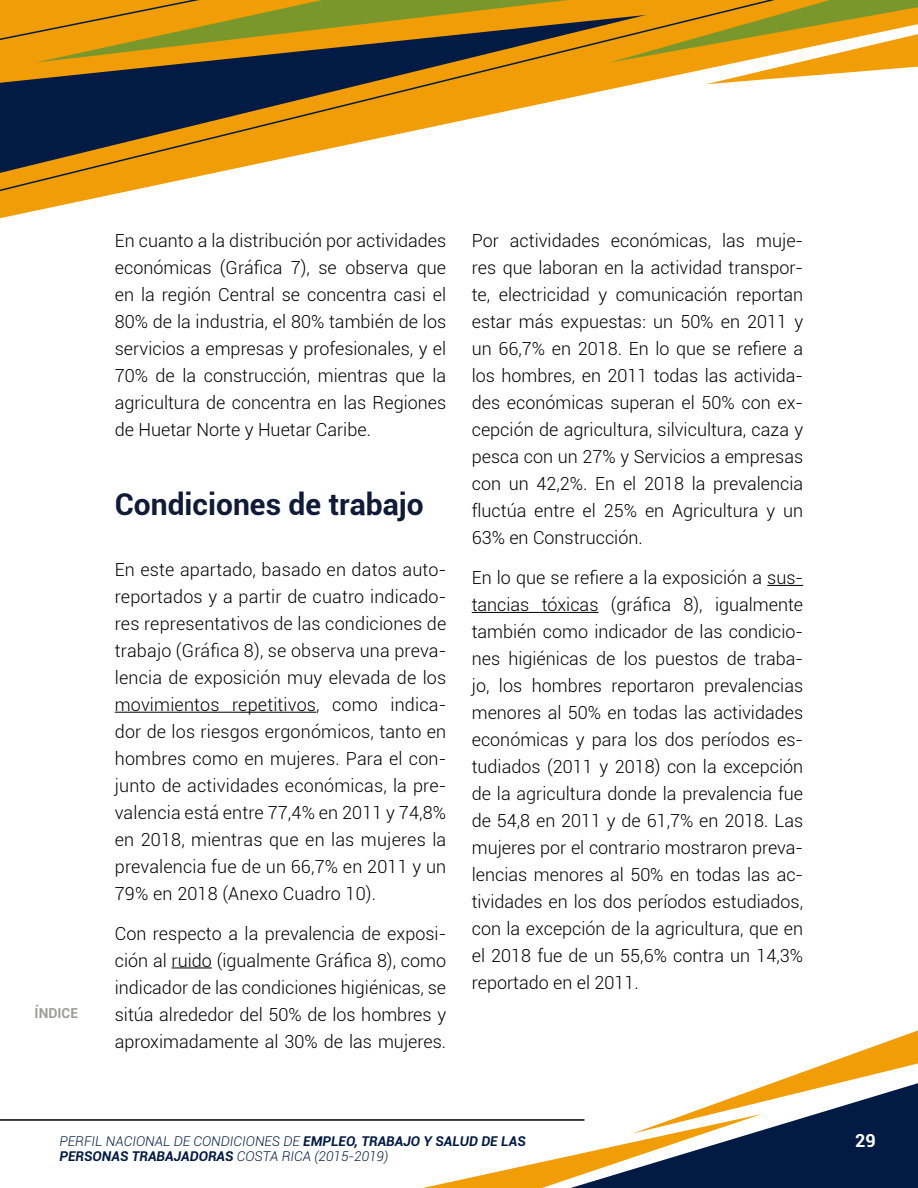
<style>
.page{position:relative;width:918px;height:1188px;background:#fff}
.page>*{position:absolute;margin:0;border:0;box-sizing:border-box;transform-origin:0 0}
.t1{font:700 30px "Roboto";color:#101b37}
.t2{font:300 18px/27px "Roboto";color:#000;text-align:justify}
.t3{font:700 18px "Roboto";color:#fff}
.t4{font:700 13.8px "Roboto";color:#9d9d9c}
.t5{font:italic 300 13.5px/15px "Roboto";color:#021b44}
.s1{font-weight:700}
</style>
<div class="page">
<svg style="left:0;top:200px;width:86px;height:19px"></svg>
<svg style="left:0;top:84px;width:709px;height:116px"></svg>
<svg style="left:0;top:84px;width:646px;height:94px"></svg>
<svg style="left:0;top:0;width:918px;height:84px;background:#b58b26"></svg>
<svg style="left:423px;top:1030px;width:495px;height:158px"></svg>
<hr style="left:0;top:1119px;width:584px;height:2px;background:#000">
<hr style="left:115px;top:712px;width:201px;height:1px;background:#000">
<hr style="left:172px;top:968px;width:40px;height:1px;background:#000">
<hr style="left:767px;top:585px;width:36px;height:1px;background:#000">
<hr style="left:472px;top:612px;width:126px;height:1px;background:#000">
<p class="t4" style="left:35px;top:1004px;width:45px">ÍNDICE</p>
<p class="t2" style="left:115px;top:227px;width:333px">En cuanto a la distribución por actividades económicas (Gráfica 7), se observa que en la región Central se concentra casi el 80% de la industria, el 80% también de los servicios a empresas y profesionales, y el 70% de la construcción, mientras que la agricultura de concentra en las Regiones de Huetar Norte y Huetar Caribe.</p>
<h1 class="t1" style="left:115px;top:483px;width:310px">Condiciones de trabajo</h1>
<p class="t2" style="left:115px;top:555px;width:333px">En este apartado, basado en datos auto&shy;reportados y a partir de cuatro indicado&shy;res representativos de las condiciones de trabajo (Gráfica 8), se observa una preva&shy;lencia de exposición muy elevada de los movimientos repetitivos, como indica&shy;dor de los riesgos ergonómicos, tanto en hombres como en mujeres. Para el con&shy;junto de actividades económicas, la pre&shy;valencia está entre 77,4% en 2011 y 74,8% en 2018, mientras que en las mujeres la prevalencia fue de un 66,7% en 2011 y un 79% en 2018 (Anexo Cuadro 10).</p>
<p class="t2" style="left:115px;top:919px;width:333px">Con respecto a la prevalencia de exposi&shy;ción al ruido (igualmente Gráfica 8), como indicador de las condiciones higiénicas, se sitúa alrededor del 50% de los hombres y aproximadamente al 30% de las mujeres.</p>
<p class="t2" style="left:472px;top:227px;width:333px">Por actividades económicas, las muje&shy;res que laboran en la actividad transpor&shy;te, electricidad y comunicación reportan estar más expuestas: un 50% en 2011 y un 66,7% en 2018. En lo que se refiere a los hombres, en 2011 todas las activida&shy;des económicas superan el 50% con ex&shy;cepción de agricultura, silvicultura, caza y pesca con un 27% y Servicios a empresas con un 42,2%. En el 2018 la prevalencia fluctúa entre el 25% en Agricultura y un 63% en Construcción.</p>
<p class="t2" style="left:472px;top:564px;width:333px">En lo que se refiere a la exposición a sus&shy;tancias tóxicas (gráfica 8), igualmente también como indicador de las condicio&shy;nes higiénicas de los puestos de traba&shy;jo, los hombres reportaron prevalencias menores al 50% en todas las actividades económicas y para los dos períodos es&shy;tudiados (2011 y 2018) con la excepción de la agricultura donde la prevalencia fue de 54,8 en 2011 y de 61,7% en 2018. Las mujeres por el contrario mostraron preva&shy;lencias menores al 50% en todas las ac&shy;tividades en los dos períodos estudiados, con la excepción de la agricultura, que en el 2018 fue de un 55,6% contra un 14,3% reportado en el 2011.</p>
<p class="t5" style="left:60px;top:1133px;width:468px">PERFIL NACIONAL DE CONDICIONES DE <span class="s1">EMPLEO, TRABAJO Y SALUD DE LAS<br>PERSONAS TRABAJADORAS</span> COSTA RICA (2015-2019)</p>
<p class="t3" style="left:855px;top:1128px;width:22px">29</p>
</div>
